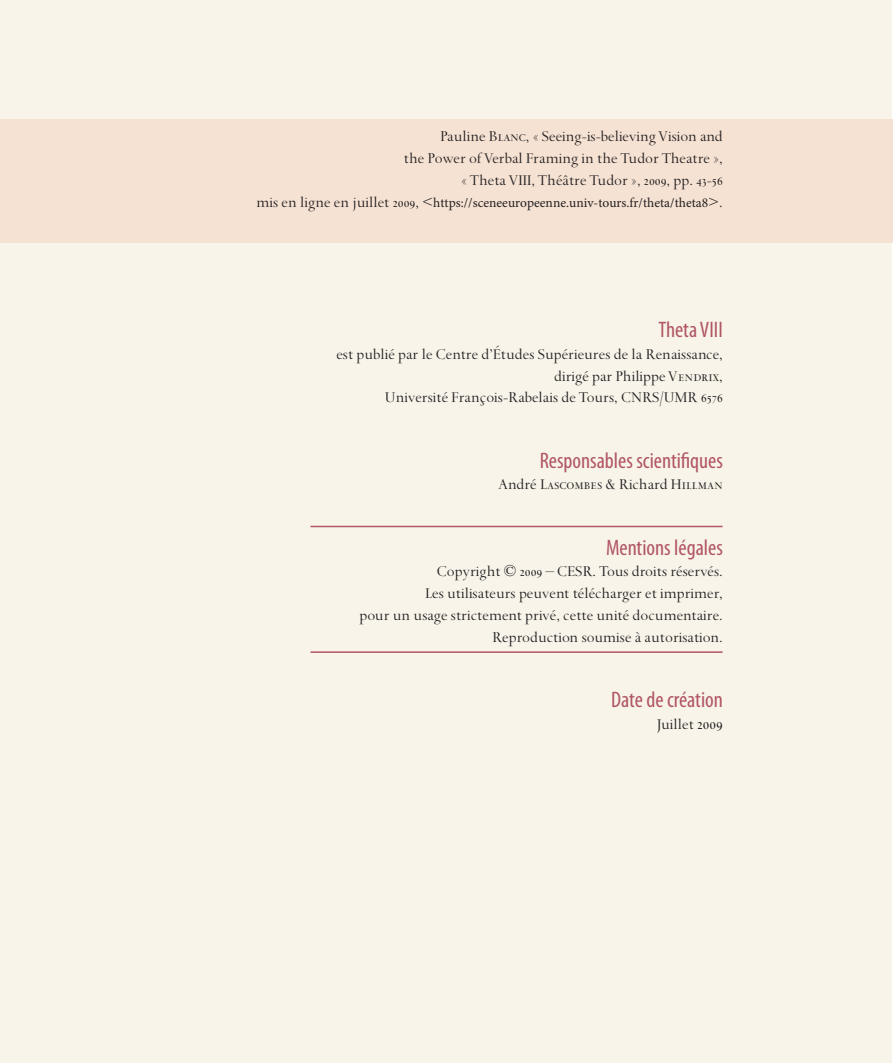
<style>
.page{position:relative;width:893px;height:1063px;background:#fff}
.page>*{position:absolute;margin:0;border:0;box-sizing:border-box;transform-origin:0 0}
.t1{font:condensed 22.5px "Myriad Pro";color:#b15663}
.t2{font:16.5px/21.8px "Spectrum";color:#231f20;text-align:right}
.t3{font:13.5px "Minion Pro";color:#231f20}
.s1{font-family:"Spectrum MT SC"}
.s2{font-family:"Spectrum";font-size:16.5px}
.s3{font-family:"Spectrum MT SC";font-size:16.5px}
.s4{font-family:"Spectrum MT SC";font-size:18.75px}
</style>
<div class="page">
<div style="left:0;top:0;width:891px;height:1063px;background:#f8f4ea"></div>
<hr style="left:310px;top:526px;width:412px;height:1px;background:#b15663">
<hr style="left:310px;top:651px;width:412px;height:2px;background:#b15663">
<div style="left:0;top:119px;width:893px;height:124px;background:#f5e2d3"></div>
<p class="t2" style="left:404px;top:126px;width:320px">Pauline B<span class="s1">lanc</span>, « Seeing-is-believing Vision and<br>the Power of Verbal Framing in the Tudor Theatre », « Theta VIII, Théâtre Tudor », <span class="s1">2009</span>, pp. <span class="s1">43</span>-<span class="s1">56</span></p>
<p class="t3" style="left:256px;top:193px;width:468px"><span class="s2">mis en ligne en juillet</span> <span class="s3">2009</span><span class="s2">, &lt;</span>https://sceneeuropeenne.univ-tours.fr/theta/theta8<span class="s2">&gt;.</span></p>
<h1 class="t1" style="left:658px;top:316px;width:66px">Theta VIII</h1>
<p class="t2" style="left:336px;top:343px;width:388px">est publié par le Centre d’Études Supérieures de la Renaissance, dirigé par Philippe V<span class="s1">endrix,<br></span>Université François-Rabelais de Tours, CNRS/UMR <span class="s1">6576</span></p>
<h1 class="t1" style="left:540px;top:447px;width:185px">Responsables scientifiques</h1>
<p class="t2" style="left:498px;top:474px;width:226px">André L<span class="s1">ascombes</span> &amp; Richard H<span class="s1">illman</span></p>
<h1 class="t1" style="left:606px;top:534px;width:118px">Mentions légales</h1>
<p class="t2" style="left:359px;top:561px;width:365px">Copyright © <span class="s1">2009</span> – CESR. Tous droits réservés.<br>Les utilisateurs peuvent télécharger et imprimer,<br>pour un usage strictement privé, cette unité documentaire.<br>Reproduction soumise à autorisation.</p>
<h1 class="t1" style="left:611px;top:686px;width:113px">Date de création</h1>
<p class="t2" style="left:657px;top:713px;width:67px">Juillet <span class="s4">2009</span></p>
</div>
